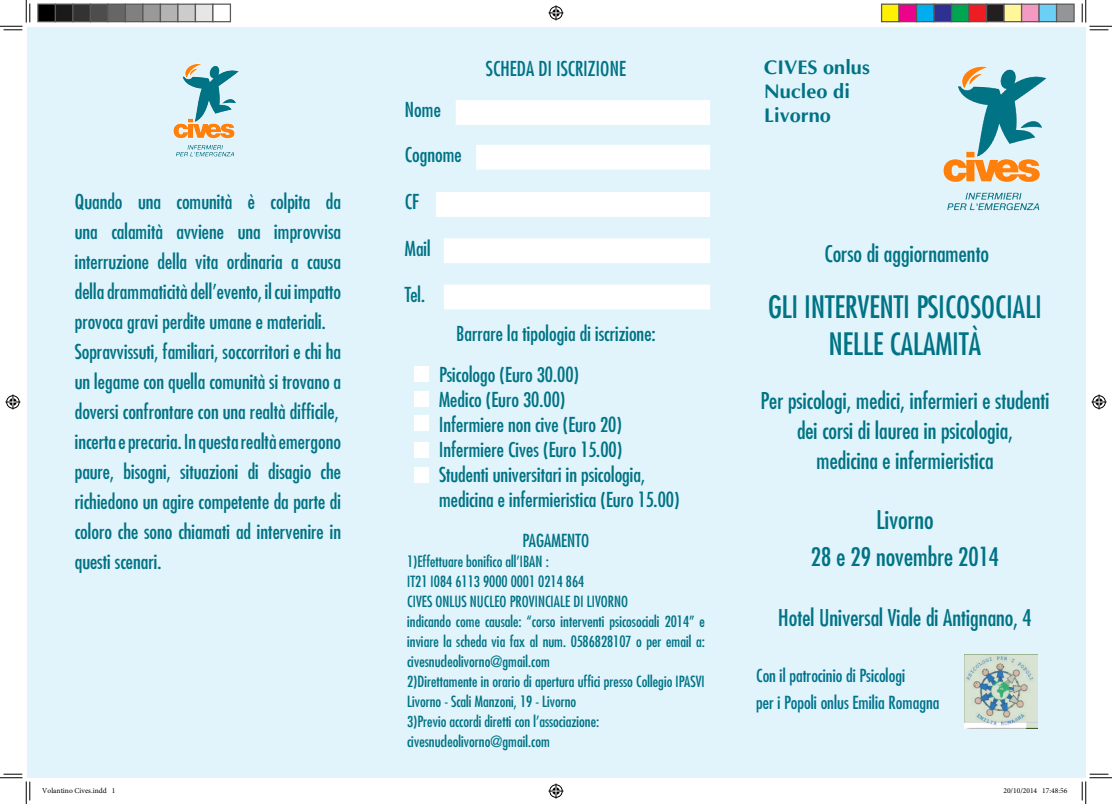
<style>
.page{position:relative;width:1112px;height:804px;background:#fff}
.page>*{position:absolute;margin:0;border:0;box-sizing:border-box;transform-origin:0 0}
.t1{font:condensed 30px "Futura";color:#007384}
.t2{font:condensed 25px "Futura";color:#007384}
.t3{font:condensed 22.5px/30px "Futura";color:#007384;text-align:center}
.t4{font:condensed 20px/30px "Futura";color:#007384;text-align:justify}
.t5{font:700 20px "Optima";color:#007384}
.t6{font:condensed 17.5px "Futura";color:#00738c}
.t7{font:condensed 17.5px "Futura";color:#007384}
.t8{font:condensed 15px/20px "Futura";color:#007384;text-align:justify}
.t9{font:7.5px "Minion Pro";color:#000}
</style>
<div class="page">
<div style="left:27px;top:27px;width:1058px;height:750px;background:#e1f4fc"></div>
<img style="left:943px;top:66px;width:104px;height:145px">
<img style="left:173px;top:63px;width:66px;height:94px">
<div style="left:456px;top:100px;width:254px;height:25px;background:#fff"></div>
<div style="left:476px;top:145px;width:234px;height:25px;background:#fff;border:1px solid #fff"></div>
<div style="left:444px;top:238px;width:266px;height:25px;background:#fff;border:1px solid #fff"></div>
<div style="left:444px;top:285px;width:266px;height:24px;background:#fff"></div>
<div style="left:436px;top:192px;width:274px;height:25px;background:#fff"></div>
<div style="left:414px;top:365px;width:14px;height:16px;background:#fff"></div>
<div style="left:414px;top:391px;width:14px;height:15px;background:#fff"></div>
<div style="left:414px;top:415px;width:14px;height:16px;background:#fff"></div>
<div style="left:414px;top:442px;width:14px;height:16px;background:#fff"></div>
<div style="left:414px;top:467px;width:14px;height:16px;background:#fff"></div>
<img style="left:965px;top:654px;width:72px;height:74px">
<svg style="left:0;top:0;width:31px;height:31px"></svg>
<svg style="left:0;top:773px;width:31px;height:31px"></svg>
<svg style="left:1081px;top:0;width:31px;height:31px"></svg>
<svg style="left:1081px;top:773px;width:31px;height:31px"></svg>
<svg style="left:548px;top:5px;width:15px;height:15px"></svg>
<svg style="left:548px;top:783px;width:15px;height:15px"></svg>
<svg style="left:5px;top:394px;width:15px;height:15px"></svg>
<svg style="left:1092px;top:394px;width:15px;height:15px"></svg>
<div style="left:38px;top:4px;width:17px;height:18px;background:#000"></div>
<div style="left:37px;top:4px;width:19px;height:18px;border:1px solid #595959"></div>
<div style="left:55px;top:4px;width:18px;height:18px;background:#1a1a1a"></div>
<div style="left:55px;top:4px;width:19px;height:18px;border:1px solid #595959"></div>
<div style="left:73px;top:4px;width:17px;height:18px;background:#333"></div>
<div style="left:72px;top:4px;width:19px;height:18px;border:1px solid #595959"></div>
<div style="left:90px;top:4px;width:18px;height:18px;background:#4d4d4d"></div>
<div style="left:90px;top:4px;width:19px;height:18px;border:1px solid #595959"></div>
<div style="left:108px;top:4px;width:17px;height:18px;background:#666"></div>
<div style="left:107px;top:4px;width:19px;height:18px;border:1px solid #595959"></div>
<div style="left:125px;top:4px;width:18px;height:18px;background:#808080"></div>
<div style="left:125px;top:4px;width:19px;height:18px;border:1px solid #595959"></div>
<div style="left:143px;top:4px;width:17px;height:18px;background:#999"></div>
<div style="left:142px;top:4px;width:19px;height:18px;border:1px solid #595959"></div>
<div style="left:160px;top:4px;width:18px;height:18px;background:#b3b3b3"></div>
<div style="left:160px;top:4px;width:19px;height:18px;border:1px solid #595959"></div>
<div style="left:178px;top:4px;width:17px;height:18px;background:#ccc"></div>
<div style="left:177px;top:4px;width:19px;height:18px;border:1px solid #595959"></div>
<div style="left:195px;top:4px;width:18px;height:18px;background:#e6e6e6"></div>
<div style="left:195px;top:4px;width:19px;height:18px;border:1px solid #595959"></div>
<div style="left:212px;top:4px;width:19px;height:18px;border:1px solid #595959"></div>
<div style="left:882px;top:4px;width:17px;height:18px;background:#fff101"></div>
<div style="left:881px;top:4px;width:19px;height:18px;border:1px solid #595959"></div>
<div style="left:899px;top:4px;width:18px;height:18px;background:#ed028c"></div>
<div style="left:898px;top:4px;width:19px;height:18px;border:1px solid #595959"></div>
<div style="left:917px;top:4px;width:17px;height:18px;background:#00aeef"></div>
<div style="left:916px;top:4px;width:19px;height:18px;border:1px solid #595959"></div>
<div style="left:934px;top:4px;width:18px;height:18px;background:#2e3092"></div>
<div style="left:933px;top:4px;width:19px;height:18px;border:1px solid #595959"></div>
<div style="left:952px;top:4px;width:17px;height:18px;background:#00a54f"></div>
<div style="left:951px;top:4px;width:19px;height:18px;border:1px solid #595959"></div>
<div style="left:969px;top:4px;width:18px;height:18px;background:#ee1d23"></div>
<div style="left:968px;top:4px;width:19px;height:18px;border:1px solid #595959"></div>
<div style="left:987px;top:4px;width:17px;height:18px;background:#231f20"></div>
<div style="left:986px;top:4px;width:19px;height:18px;border:1px solid #595959"></div>
<div style="left:1004px;top:4px;width:18px;height:18px;background:#fff79a"></div>
<div style="left:1003px;top:4px;width:19px;height:18px;border:1px solid #595959"></div>
<div style="left:1022px;top:4px;width:17px;height:18px;background:#f499c2"></div>
<div style="left:1021px;top:4px;width:19px;height:18px;border:1px solid #595959"></div>
<div style="left:1039px;top:4px;width:18px;height:18px;background:#6bcff6"></div>
<div style="left:1038px;top:4px;width:19px;height:18px;border:1px solid #595959"></div>
<div style="left:1057px;top:4px;width:17px;height:18px;background:#939598"></div>
<div style="left:1056px;top:4px;width:19px;height:18px;border:1px solid #595959"></div>
<p class="t4" style="left:75px;top:186px;width:268px">Quando una comunità è colpita da una calamità avviene una improvvisa interruzione della vita ordinaria a causa della drammaticità dell’evento, il cui impatto provoca gravi perdite umane e materiali.</p>
<p class="t4" style="left:75px;top:336px;width:268px">Sopravvissuti, familiari, soccorritori e chi ha un legame con quella comunità si trovano a doversi confrontare con una realtà difficile,</p>
<p class="t4" style="left:75px;top:426px;width:268px">incerta e precaria. In questa realtà emergono paure, bisogni, situazioni di disagio che richiedono un agire competente da parte di coloro che sono chiamati ad intervenire in questi scenari.</p>
<p class="t4" style="left:405px;top:94px;width:38px">Nome</p>
<p class="t4" style="left:405px;top:139px;width:59px">Cognome</p>
<p class="t4" style="left:405px;top:186px;width:16px">CF</p>
<p class="t4" style="left:405px;top:233px;width:27px">Mail</p>
<p class="t4" style="left:405px;top:279px;width:22px">Tel.</p>
<p class="t4" style="left:486px;top:53px;width:142px">SCHEDA DI ISCRIZIONE</p>
<p class="t4" style="left:456px;top:318px;width:201px">Barrare la tipologia di iscrizione:</p>
<p class="t4" style="left:439px;top:359px;width:142px">Psicologo (Euro 30.00)</p>
<p class="t4" style="left:439px;top:384px;width:128px">Medico (Euro 30.00)</p>
<p class="t4" style="left:439px;top:409px;width:184px">Infermiere non cive (Euro 20)</p>
<p class="t4" style="left:439px;top:434px;width:185px">Infermiere Cives (Euro 15.00)</p>
<p class="t4" style="left:439px;top:459px;width:208px">Studenti universitari in psicologia,</p>
<p class="t4" style="left:439px;top:484px;width:242px">medicina e infermieristica (Euro 15.00)</p>
<p class="t7" style="left:523px;top:529px;width:68px">PAGAMENTO</p>
<p class="t8" style="left:407px;top:551px;width:143px">1)Effettuare bonifico all’IBAN :</p>
<p class="t8" style="left:407px;top:571px;width:179px">IT21 I084 6113 9000 0001 0214 864</p>
<p class="t8" style="left:407px;top:591px;width:223px">CIVES ONLUS NUCLEO PROVINCIALE DI LIVORNO</p>
<p class="t8" style="left:407px;top:611px;width:299px">indicando come causale: “corso interventi psicosociali 2014” e inviare la scheda via fax al num. 0586828107 o per email a: civesnucleolivorno@gmail.com</p>
<p class="t8" style="left:407px;top:671px;width:299px">2)Direttamente in orario di apertura uffici presso Collegio IPASVI<br>Livorno - Scali Manzoni, 19 - Livorno</p>
<p class="t8" style="left:407px;top:711px;width:194px">3)Previo accordi diretti con l’associazione:</p>
<p class="t8" style="left:407px;top:731px;width:144px">civesnucleolivorno@gmail.com</p>
<p class="t5" style="left:764px;top:56px;width:107px">CIVES onlus</p>
<p class="t5" style="left:764px;top:80px;width:87px">Nucleo di</p>
<p class="t5" style="left:764px;top:104px;width:68px">Livorno</p>
<p class="t3" style="left:824px;top:238px;width:166px">Corso di aggiornamento</p>
<p class="t1" style="left:768px;top:287px;width:275px">GLI INTERVENTI PSICOSOCIALI</p>
<p class="t1" style="left:829px;top:325px;width:154px">NELLE CALAMITÀ</p>
<p class="t3" style="left:761px;top:385px;width:290px">Per psicologi, medici, infermieri e studenti dei corsi di laurea in psicologia,</p>
<p class="t3" style="left:816px;top:445px;width:179px">medicina e infermieristica</p>
<p class="t2" style="left:877px;top:504px;width:58px">Livorno</p>
<p class="t2" style="left:811px;top:541px;width:190px">28 e 29 novembre 2014</p>
<p class="t3" style="left:778px;top:602px;width:255px">Hotel Universal Viale di Antignano, 4</p>
<p class="t6" style="left:756px;top:664px;width:151px">Con il patrocinio di Psicologi</p>
<p class="t6" style="left:756px;top:691px;width:185px">per i Popoli onlus Emilia Romagna</p>
<p class="t9" style="left:42px;top:785px;width:75px">Volantino Cives.indd 1</p>
<p class="t9" style="left:1003px;top:785px;width:65px">20/10/2014 17:48:56</p>
</div>
